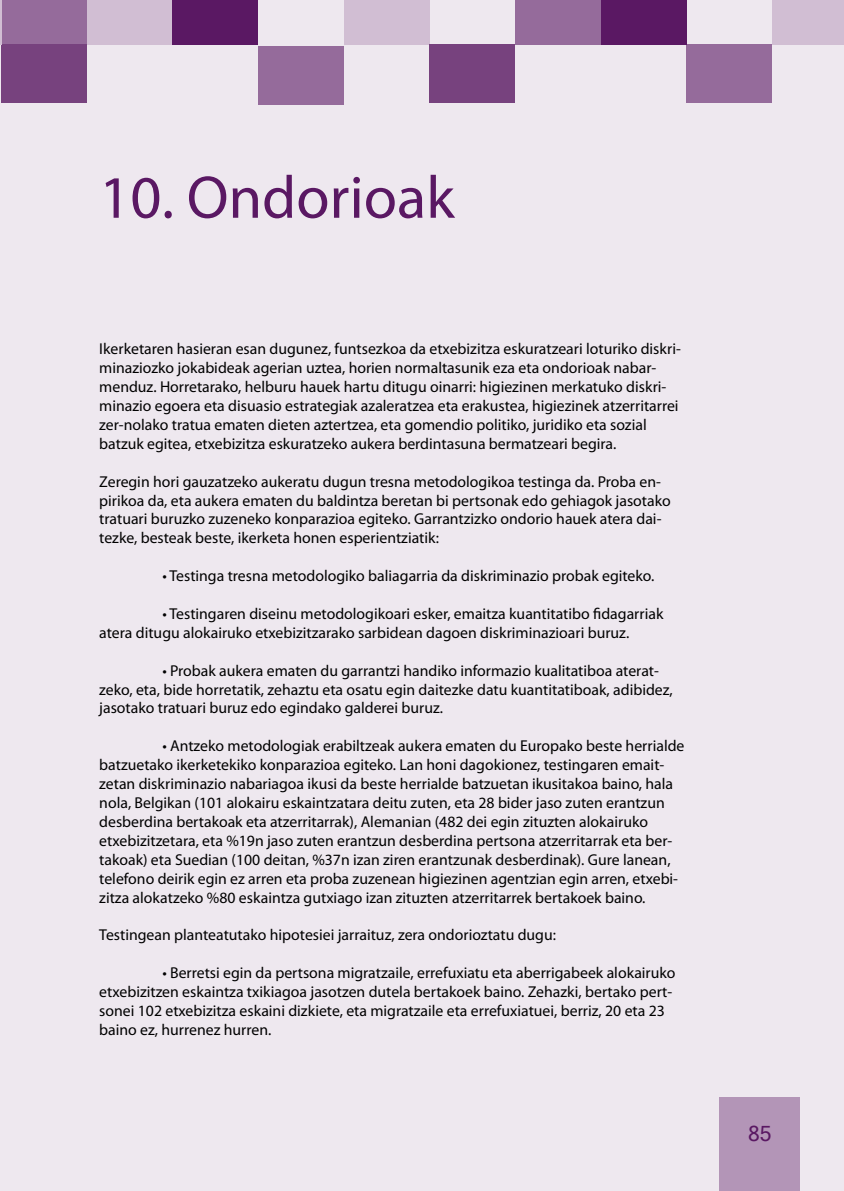
<style>
.page{position:relative;width:844px;height:1191px;background:#fff}
.page>*{position:absolute;margin:0;border:0;box-sizing:border-box;transform-origin:0 0}
.t1{font:60.55px "Myriad Pro";color:#5a1863}
.t2{font:21px "Microsoft Sans Serif";color:#5a1863}
.t3{font:15.75px/18.9px "Myriad Pro";color:#000}
</style>
<div class="page">
<div style="left:0;top:0;width:843px;height:1191px;background:#eee8ef"></div>
<h1 class="t1" style="left:99px;top:160px;width:357px">10. Ondorioak</h1>
<p class="t3" style="left:99px;top:339px;width:583px">Ikerketaren hasieran esan dugunez, funtsezkoa da etxebizitza eskuratzeari loturiko diskri&shy;minaziozko jokabideak agerian uztea, horien normaltasunik eza eta ondorioak nabar&shy;menduz. Horretarako, helburu hauek hartu ditugu oinarri: higiezinen merkatuko diskri&shy;minazio egoera eta disuasio estrategiak azaleratzea eta erakustea, higiezinek atzerritarrei zer-nolako tratua ematen dieten aztertzea, eta gomendio politiko, juridiko eta sozial batzuk egitea, etxebizitza eskuratzeko aukera berdintasuna bermatzeari begira.</p>
<p class="t3" style="left:99px;top:471px;width:573px">Zeregin hori gauzatzeko aukeratu dugun tresna metodologikoa testinga da. Proba en&shy;pirikoa da, eta aukera ematen du baldintza beretan bi pertsonak edo gehiagok jasotako tratuari buruzko zuzeneko konparazioa egiteko. Garrantzizko ondorio hauek atera dai&shy;tezke, besteak beste, ikerketa honen esperientziatik:</p>
<p class="t3" style="left:162px;top:566px;width:493px">• Testinga tresna metodologiko baliagarria da diskriminazio probak egiteko.</p>
<p class="t3" style="left:99px;top:604px;width:565px;text-indent:63px">• Testingaren diseinu metodologikoari esker, emaitza kuantitatibo fidagarriak atera ditugu alokairuko etxebizitzarako sarbidean dagoen diskriminazioari buruz.</p>
<p class="t3" style="left:99px;top:660px;width:575px;text-indent:63px">• Probak aukera ematen du garrantzi handiko informazio kualitatiboa aterat&shy;zeko, eta, bide horretatik, zehaztu eta osatu egin daitezke datu kuantitatiboak, adibidez, jasotako tratuari buruz edo egindako galderei buruz.</p>
<p class="t3" style="left:99px;top:736px;width:586px;text-indent:63px">• Antzeko metodologiak erabiltzeak aukera ematen du Europako beste herrialde batzuetako ikerketekiko konparazioa egiteko. Lan honi dagokionez, testingaren emait&shy;zetan diskriminazio nabariagoa ikusi da beste herrialde batzuetan ikusitakoa baino, hala nola, Belgikan (101 alokairu eskaintzatara deitu zuten, eta 28 bider jaso zuten erantzun desberdina bertakoak eta atzerritarrak), Alemanian (482 dei egin zituzten alokairuko etxebizitzetara, eta %19n jaso zuten erantzun desberdina pertsona atzerritarrak eta ber&shy;takoak) eta Suedian (100 deitan, %37n izan ziren erantzunak desberdinak). Gure lanean, telefono deirik egin ez arren eta proba zuzenean higiezinen agentzian egin arren, etxebi&shy;zitza alokatzeko %80 eskaintza gutxiago izan zituzten atzerritarrek bertakoek baino.</p>
<p class="t3" style="left:99px;top:925px;width:458px">Testingean planteatutako hipotesiei jarraituz, zera ondorioztatu dugu:</p>
<p class="t3" style="left:99px;top:963px;width:577px;text-indent:63px">• Berretsi egin da pertsona migratzaile, errefuxiatu eta aberrigabeek alokairuko etxebizitzen eskaintza txikiagoa jasotzen dutela bertakoek baino. Zehazki, bertako pert&shy;sonei 102 etxebizitza eskaini dizkiete, eta migratzaile eta errefuxiatuei, berriz, 20 eta 23 baino ez, hurrenez hurren.</p>
<h2 class="t2" style="left:748px;top:1121px;width:25px">85</h2>
</div>
